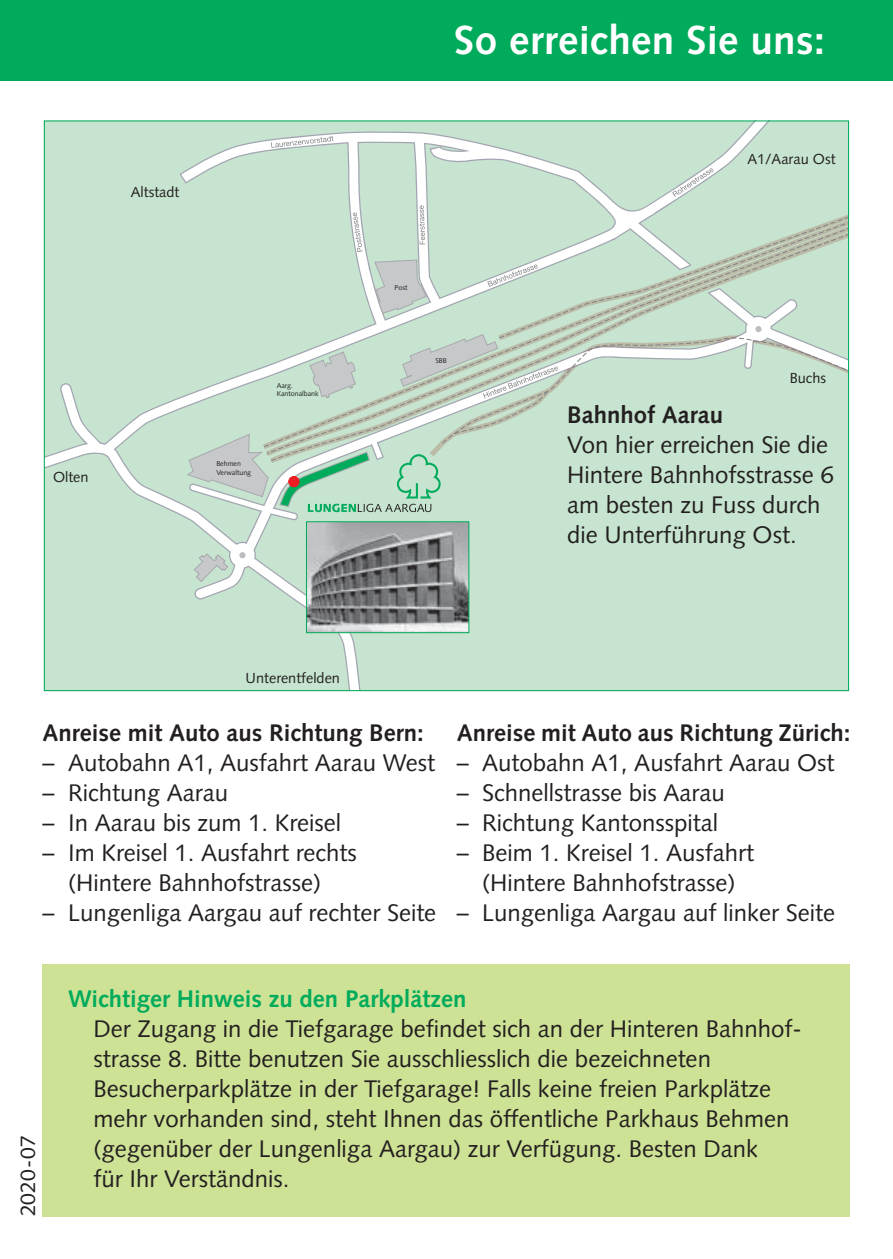
<style>
.page{position:relative;width:893px;height:1259px;background:#fff}
.page>*{position:absolute;margin:0;border:0;box-sizing:border-box;transform-origin:0 0}
.t1{font:700 40.5px "Syntax LT Std";letter-spacing:.005em;color:#fff}
.t2{font:24px/30px "Syntax LT Std";color:#231f20}
.t3{font:700 24px "Syntax LT Std";color:#231f20}
.t4{font:700 24px "Syntax LT Std";color:#00ab5b}
.t5{font:21px "Syntax LT Std";letter-spacing:.01em;color:#231f20}
.t6{font:14.4px "Syntax LT Std";color:#231f20}
.t7{font:7.2px/8.4px "Syntax LT Std";color:#231f20}
</style>
<div class="page">
<div style="left:46px;top:122px;width:801px;height:567px;background:#c6e4cf"></div>
<div style="left:469px;top:522px;width:331px;height:40px;background:#c6e4cf"></div>
<svg style="left:46px;top:434px;width:321px;height:255px;background:#c8e4d0"></svg>
<div style="left:97px;top:128px;width:89px;height:331px;background:#c6e4cf"></div>
<div style="left:230px;top:543px;width:25px;height:24px;border:9px solid #fff;border-radius:50%"></div>
<svg style="left:191px;top:553px;width:58px;height:49px"></svg>
<svg style="left:57px;top:380px;width:50px;height:77px"></svg>
<svg style="left:186px;top:122px;width:661px;height:400px;background:#c7e0ce"></svg>
<div style="left:289px;top:476px;width:10px;height:11px;background:#ee1d23;border-radius:50%"></div>
<div style="left:289px;top:476px;width:10px;height:11px;border:1px solid #ee1d23;border-radius:50%"></div>
<div style="left:43px;top:963px;width:807px;height:253px;background:#cee295"></div>
<img style="left:308px;top:523px;width:159px;height:108px">
<div style="left:306px;top:521px;width:163px;height:112px;border:1px solid #00ab5b"></div>
<div style="left:0;top:0;width:893px;height:81px;background:#00ab5b"></div>
<h1 class="t1" style="left:454px;top:17px;width:372px">So erreichen Sie uns:</h1>
<p class="t6" style="left:131px;top:183px;width:50px">Altstadt</p>
<p class="t6" style="left:53px;top:468px;width:37px">Olten</p>
<p class="t7" style="left:277px;top:381px;width:43px">Aarg.<br>Kantonalbank</p>
<p class="t7" style="left:216px;top:459px;width:36px">Behmen<br>Verwaltung</p>
<p class="t7" style="left:395px;top:283px;width:14px">Post</p>
<p class="t7" style="left:435px;top:356px;width:13px">SBB</p>
<p class="t6" style="left:747px;top:151px;width:90px">A1/Aarau Ost</p>
<p class="t6" style="left:790px;top:370px;width:38px">Buchs</p>
<p class="t3" style="left:567px;top:401px;width:158px">Bahnhof Aarau</p>
<p class="t2" style="left:567px;top:430px;width:268px">Von hier erreichen Sie die<br>Hintere Bahnhofsstrasse 6 am besten zu Fuss durch die Unterführung Ost.</p>
<p class="t6" style="left:246px;top:669px;width:96px">Unterentfelden</p>
<p class="t3" style="left:43px;top:719px;width:383px">Anreise mit Auto aus Richtung Bern:</p>
<p class="t2" style="left:43px;top:748px;width:394px">– Autobahn A1, Ausfahrt Aarau West</p>
<p class="t2" style="left:43px;top:778px;width:187px">– Richtung Aarau</p>
<p class="t2" style="left:43px;top:808px;width:300px">– In Aarau bis zum 1. Kreisel</p>
<p class="t2" style="left:43px;top:838px;width:316px;text-align:center">– Im Kreisel 1. Ausfahrt rechts (Hintere Bahnhofstrasse)</p>
<p class="t2" style="left:43px;top:898px;width:395px">– Lungenliga Aargau auf rechter Seite</p>
<p class="t3" style="left:457px;top:719px;width:395px">Anreise mit Auto aus Richtung Zürich:</p>
<p class="t2" style="left:457px;top:748px;width:379px">– Autobahn A1, Ausfahrt Aarau Ost</p>
<p class="t2" style="left:457px;top:778px;width:270px">– Schnellstrasse bis Aarau</p>
<p class="t2" style="left:457px;top:808px;width:263px">– Richtung Kantonsspital</p>
<p class="t2" style="left:457px;top:838px;width:299px;text-align:center">– Beim 1. Kreisel 1. Ausfahrt (Hintere Bahnhofstrasse)</p>
<p class="t2" style="left:457px;top:898px;width:380px">– Lungenliga Aargau auf linker Seite</p>
<p class="t5" style="left:16px;top:1216px;width:83px;rotate:-90deg">2020-07</p>
<p class="t4" style="left:68px;top:985px;width:400px">Wichtiger Hinweis zu den Parkplätzen</p>
<p class="t2" style="left:94px;top:1014px;width:710px">Der Zugang in die Tiefgarage befindet sich an der Hinteren Bahnhof&shy;strasse 8. Bitte benutzen Sie ausschliesslich die bezeichneten Besucherparkplätze in der Tiefgarage! Falls keine freien Parkplätze mehr vorhanden sind, steht Ihnen das öffentliche Parkhaus Behmen (gegenüber der Lungenliga Aargau) zur Verfügung. Besten Dank<br>für Ihr Verständnis.</p>
</div>
